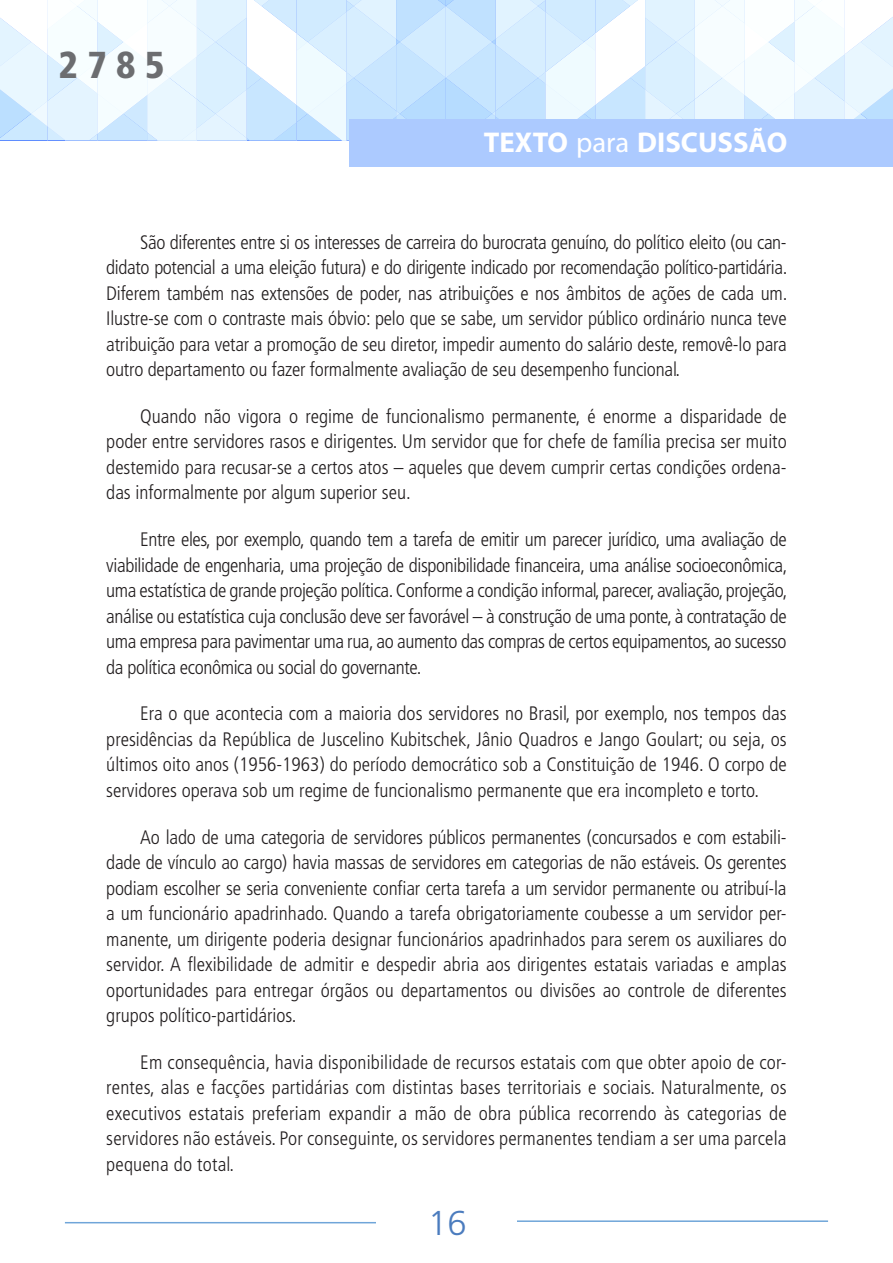
<style>
.page{position:relative;width:893px;height:1263px;background:#fff}
.page>*{position:absolute;margin:0;border:0;box-sizing:border-box;transform-origin:0 0}
.t1{font:900 condensed 37.5px "Frutiger LT Pro";color:#6c6d70}
.t2{font:300 34.5px "Frutiger LT Pro";color:#4b7cbe}
.t3{font:700 28.65px "Myriad Pro";color:#fff}
.texto_corrido{font:300 condensed 19.5px/25.5px "Frutiger LT Pro";color:#231f20;text-align:justify}
.s1{font-weight:400}
</style>
<div class="page">
<svg style="left:0;top:0;width:893px;height:140px"></svg>
<div style="left:349px;top:119px;width:544px;height:48px;background:#accaff"></div>
<hr style="left:517px;top:1220px;width:311px;height:2px;background:#6fa5d9">
<hr style="left:65px;top:1222px;width:311px;height:1px;background:#6fa5d9">
<h1 class="t1" style="left:58px;top:42px;width:108px">2785</h1>
<h3 class="t3" style="left:484px;top:124px;width:305px">TEXTO <span class="s1">para</span> DISCUSSÃO</h3>
<p class="texto_corrido" style="left:106px;top:229px;width:683px;text-indent:34px">São diferentes entre si os interesses de carreira do burocrata genuíno, do político eleito (ou can&shy;didato potencial a uma eleição futura) e do dirigente indicado por recomendação político-partidária.<br>Diferem também nas extensões de poder, nas atribuições e nos âmbitos de ações de cada um.<br>Ilustre-se com o contraste mais óbvio: pelo que se sabe, um servidor público ordinário nunca teve atribuição para vetar a promoção de seu diretor, impedir aumento do salário deste, removê-lo para outro departamento ou fazer formalmente avaliação de seu desempenho funcional.</p>
<p class="texto_corrido" style="left:106px;top:403px;width:682px;text-indent:34px">Quando não vigora o regime de funcionalismo permanente, é enorme a disparidade de poder entre servidores rasos e dirigentes. Um servidor que for chefe de família precisa ser muito destemido para recusar-se a certos atos – aqueles que devem cumprir certas condições ordena&shy;das informalmente por algum superior seu.</p>
<p class="texto_corrido" style="left:106px;top:527px;width:683px;text-indent:34px">Entre eles, por exemplo, quando tem a tarefa de emitir um parecer jurídico, uma avaliação de viabilidade de engenharia, uma projeção de disponibilidade financeira, uma análise socioeconômica, uma estatística de grande projeção política. Conforme a condição informal, parecer, avaliação, projeção, análise ou estatística cuja conclusão deve ser favorável – à construção de uma ponte, à contratação de uma empresa para pavimentar uma rua, ao aumento das compras de certos equipamentos, ao sucesso da política econômica ou social do governante.</p>
<p class="texto_corrido" style="left:106px;top:701px;width:682px;text-indent:34px">Era o que acontecia com a maioria dos servidores no Brasil, por exemplo, nos tempos das presidências da República de Juscelino Kubitschek, Jânio Quadros e Jango Goulart; ou seja, os últimos oito anos (1956-1963) do período democrático sob a Constituição de 1946. O corpo de servidores operava sob um regime de funcionalismo permanente que era incompleto e torto.</p>
<p class="texto_corrido" style="left:106px;top:824px;width:682px;text-indent:34px">Ao lado de uma categoria de servidores públicos permanentes (concursados e com estabili&shy;dade de vínculo ao cargo) havia massas de servidores em categorias de não estáveis. Os gerentes podiam escolher se seria conveniente confiar certa tarefa a um servidor permanente ou atribuí-la a um funcionário apadrinhado. Quando a tarefa obrigatoriamente coubesse a um servidor per&shy;manente, um dirigente poderia designar funcionários apadrinhados para serem os auxiliares do servidor. A flexibilidade de admitir e despedir abria aos dirigentes estatais variadas e amplas oportunidades para entregar órgãos ou departamentos ou divisões ao controle de diferentes grupos político-partidários.</p>
<p class="texto_corrido" style="left:106px;top:1050px;width:682px;text-indent:34px">Em consequência, havia disponibilidade de recursos estatais com que obter apoio de cor&shy;rentes, alas e facções partidárias com distintas bases territoriais e sociais. Naturalmente, os executivos estatais preferiam expandir a mão de obra pública recorrendo às categorias de servidores não estáveis. Por conseguinte, os servidores permanentes tendiam a ser uma parcela pequena do total.</p>
<h2 class="t2" style="left:428px;top:1203px;width:40px">16</h2>
</div>
